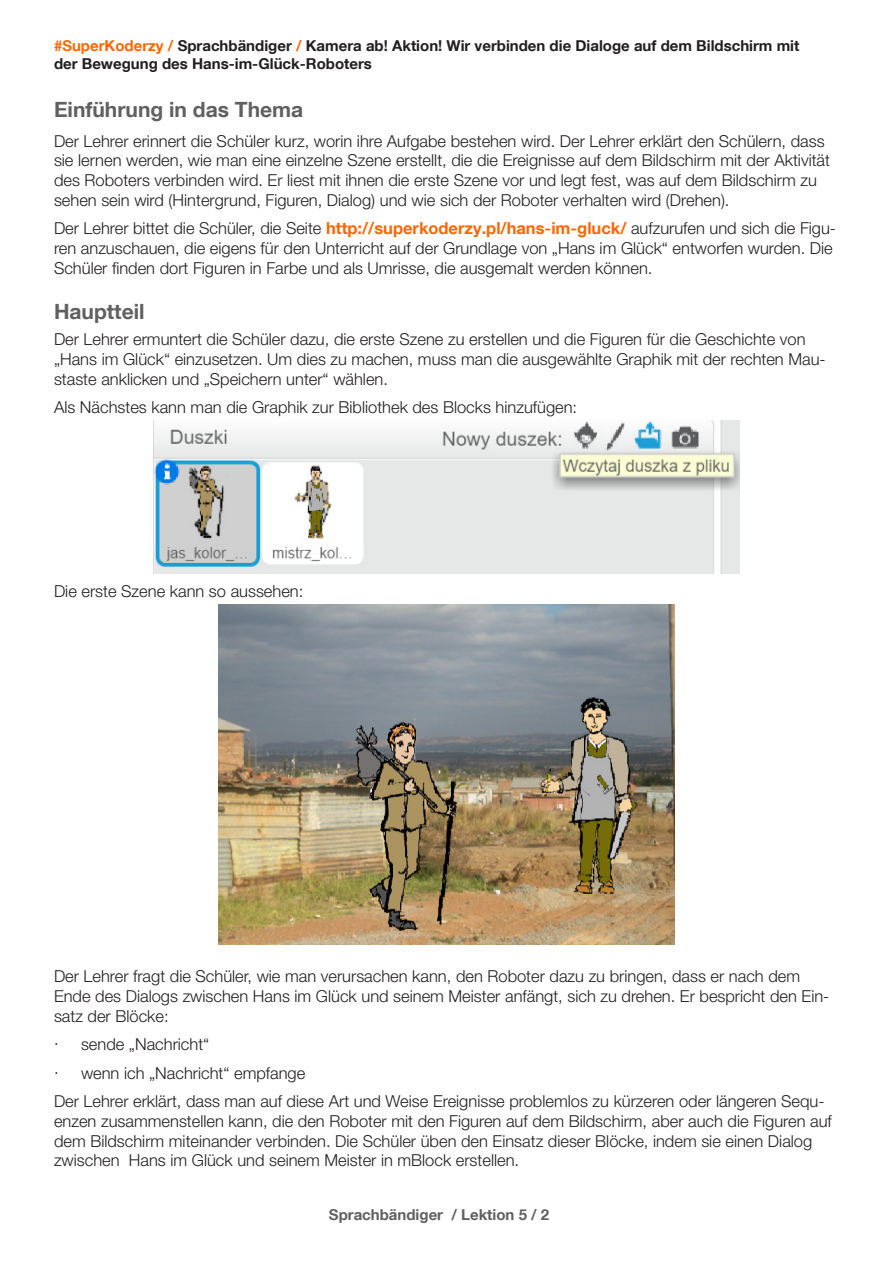
<style>
.page{position:relative;width:893px;height:1263px;background:#fff}
.page>*{position:absolute;margin:0;border:0;box-sizing:border-box;transform-origin:0 0}
.t1{font:700 21px "Helvetica Neue";color:#606060}
.t2{font:300 16.5px/19.8px "Helvetica Neue";color:#231f20}
.t3{font:700 15px/18px "Helvetica Neue";color:#231f20}
.t4{font:700 15px "Helvetica Neue";color:#606060}
.s1{color:#f60}
.s2{font-weight:700;color:#f60}
</style>
<div class="page">
<img style="left:153px;top:421px;width:587px;height:152px">
<img style="left:218px;top:604px;width:457px;height:340px">
<p class="t3" style="left:54px;top:36px;width:747px"><span class="s1">#SuperKoderzy /</span> Sprachbändiger <span class="s1">/</span> Kamera ab! Aktion! Wir verbinden die Dialoge auf dem Bildschirm mit der Bewegung des Hans-im-Glück-Roboters</p>
<p class="t1" style="left:54px;top:96px;width:251px">Einführung in das Thema</p>
<p class="t2" style="left:54px;top:130px;width:777px">Der Lehrer erinnert die Schüler kurz, worin ihre Aufgabe bestehen wird. Der Lehrer erklärt den Schülern, dass sie lernen werden, wie man eine einzelne Szene erstellt, die die Ereignisse auf dem Bildschirm mit der Aktivität des Roboters verbinden wird. Er liest mit ihnen die erste Szene vor und legt fest, was auf dem Bildschirm zu sehen sein wird (Hintergrund, Figuren, Dialog) und wie sich der Roboter verhalten wird (Drehen).</p>
<p class="t2" style="left:54px;top:217px;width:784px">Der Lehrer bittet die Schüler, die Seite <span class="s2">http://superkoderzy.pl/hans-im-gluck/</span> aufzurufen und sich die Figu&shy;ren anzuschauen, die eigens für den Unterricht auf der Grundlage von „Hans im Glück“ entworfen wurden. Die<br>Schüler finden dort Figuren in Farbe und als Umrisse, die ausgemalt werden können.</p>
<p class="t1" style="left:54px;top:298px;width:92px">Hauptteil</p>
<p class="t2" style="left:54px;top:328px;width:773px">Der Lehrer ermuntert die Schüler dazu, die erste Szene zu erstellen und die Figuren für die Geschichte von „Hans im Glück“ einzusetzen. Um dies zu machen, muss man die ausgewählte Graphik mit der rechten Mau&shy;staste anklicken und „Speichern unter“ wählen.</p>
<p class="t2" style="left:54px;top:396px;width:525px">Als Nächstes kann man die Graphik zur Bibliothek des Blocks hinzufügen:</p>
<p class="t2" style="left:54px;top:580px;width:251px">Die erste Szene kann so aussehen:</p>
<p class="t2" style="left:54px;top:966px;width:777px">Der Lehrer fragt die Schüler, wie man verursachen kann, den Roboter dazu zu bringen, dass er nach dem<br>Ende des Dialogs zwischen Hans im Glück und seinem Meister anfängt, sich zu drehen. Er bespricht den Ein&shy;satz der Blöcke:</p>
<p class="t2" style="left:54px;top:1034px;width:6px">⋅</p>
<p class="t2" style="left:81px;top:1034px;width:130px">sende „Nachricht“</p>
<p class="t2" style="left:54px;top:1062px;width:6px">⋅</p>
<p class="t2" style="left:81px;top:1062px;width:226px">wenn ich „Nachricht“ empfange</p>
<p class="t2" style="left:54px;top:1090px;width:779px">Der Lehrer erklärt, dass man auf diese Art und Weise Ereignisse problemlos zu kürzeren oder längeren Sequ&shy;enzen zusammenstellen kann, die den Roboter mit den Figuren auf dem Bildschirm, aber auch die Figuren auf dem Bildschirm miteinander verbinden. Die Schüler üben den Einsatz dieser Blöcke, indem sie einen Dialog zwischen Hans im Glück und seinem Meister in mBlock erstellen.</p>
<p class="t4" style="left:329px;top:1205px;width:222px">Sprachbändiger / Lektion 5 / 2</p>
</div>
